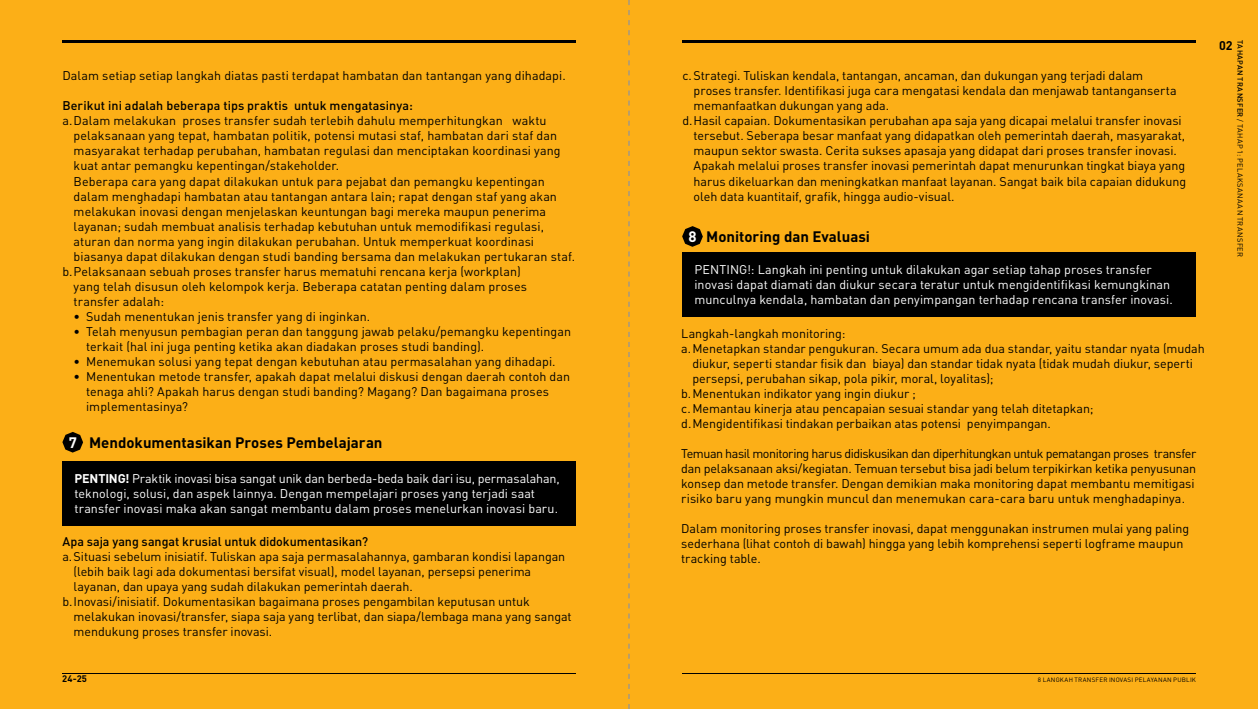
<style>
.page{position:relative;width:1258px;height:709px;background:#fff}
.page>*{position:absolute;margin:0;border:0;box-sizing:border-box;transform-origin:0 0}
.t1{font:700 15px "DIN Pro";color:#000}
.t2{font:700 15px "DIN Pro";color:#fff}
.t3{font:12.5px/15px "DIN Pro";color:#000}
.t4{font:12.5px/15px "DIN Pro";letter-spacing:.005em;color:#fff}
.t5{font:500 12.5px "DIN Pro";letter-spacing:.005em;color:#000}
.t6{font:700 12.5px "DIN Pro";color:#fff}
.t7{font:700 12.5px "DIN Pro";color:#000}
.t8{font:700 9.38px "DIN Pro";color:#000}
.t9{font:7.5px "DIN Pro";color:#000}
.t10{font:6.25px "DIN Pro";letter-spacing:.035em;color:#000}
.s1{font-weight:700}
.s2{font-weight:500}
</style>
<div class="page">
<div style="left:0;top:0;width:629px;height:709px;background:#fcaf17"></div>
<div style="left:629px;top:0;width:629px;height:709px;background:#fcaf17"></div>
<div style="left:62px;top:461px;width:514px;height:65px;background:#000"></div>
<div style="left:682px;top:252px;width:514px;height:65px;background:#000"></div>
<svg style="left:62px;top:432px;width:21px;height:20px"></svg>
<svg style="left:682px;top:226px;width:21px;height:21px"></svg>
<hr style="left:682px;top:672px;width:514px;height:1px;background:#000">
<hr style="left:62px;top:40px;width:514px;height:3px;background:#000">
<hr style="left:682px;top:40px;width:514px;height:3px;background:#000">
<hr style="left:62px;top:672px;width:514px;height:1px;background:#000">
<svg style="left:628px;top:0;width:2px;height:709px"></svg>
<p class="t3" style="left:62px;top:68px;width:505px">Dalam setiap setiap langkah diatas pasti terdapat hambatan dan tantangan yang dihadapi.</p>
<p class="t5" style="left:62px;top:97px;width:352px">Berikut ini adalah beberapa tips praktis untuk mengatasinya:</p>
<p class="t3" style="left:62px;top:113px;width:486px">a.Dalam melakukan proses transfer sudah terlebih dahulu memperhitungkan waktu</p>
<p class="t3" style="left:74px;top:128px;width:485px">pelaksanaan yang tepat, hambatan politik, potensi mutasi staf, hambatan dari staf dan</p>
<p class="t3" style="left:74px;top:143px;width:488px">masyarakat terhadap perubahan, hambatan regulasi dan menciptakan koordinasi yang</p>
<p class="t3" style="left:74px;top:158px;width:267px">kuat antar pemangku kepentingan/stakeholder.</p>
<p class="t3" style="left:74px;top:173px;width:473px">Beberapa cara yang dapat dilakukan untuk para pejabat dan pemangku kepentingan</p>
<p class="t3" style="left:74px;top:188px;width:485px">dalam menghadapi hambatan atau tantangan antara lain; rapat dengan staf yang akan</p>
<p class="t3" style="left:74px;top:203px;width:474px">melakukan inovasi dengan menjelaskan keuntungan bagi mereka maupun penerima</p>
<p class="t3" style="left:74px;top:218px;width:472px">layanan; sudah membuat analisis terhadap kebutuhan untuk memodifikasi regulasi,</p>
<p class="t3" style="left:74px;top:233px;width:462px">aturan dan norma yang ingin dilakukan perubahan. Untuk memperkuat koordinasi</p>
<p class="t3" style="left:74px;top:248px;width:503px">biasanya dapat dilakukan dengan studi banding bersama dan melakukan pertukaran staf.</p>
<p class="t3" style="left:62px;top:263px;width:460px">b.Pelaksanaan sebuah proses transfer harus mematuhi rencana kerja (workplan)</p>
<p class="t3" style="left:74px;top:278px;width:455px">yang telah disusun oleh kelompok kerja. Beberapa catatan penting dalam proses</p>
<p class="t3" style="left:74px;top:293px;width:92px">transfer adalah:</p>
<p class="t3" style="left:74px;top:308px;width:298px">• Sudah menentukan jenis transfer yang di inginkan.</p>
<p class="t3" style="left:86px;top:323px;width:486px;text-indent:-13px">• Telah menyusun pembagian peran dan tanggung jawab pelaku/pemangku kepentingan terkait (hal ini juga penting ketika akan diadakan proses studi banding).</p>
<p class="t3" style="left:74px;top:353px;width:483px">• Menemukan solusi yang tepat dengan kebutuhan atau permasalahan yang dihadapi.</p>
<p class="t3" style="left:86px;top:368px;width:485px;text-indent:-13px">• Menentukan metode transfer, apakah dapat melalui diskusi dengan daerah contoh dan tenaga ahli? Apakah harus dengan studi banding? Magang? Dan bagaimana proses implementasinya?</p>
<p class="t2" style="left:69px;top:432px;width:10px">7</p>
<p class="t1" style="left:89px;top:432px;width:295px">Mendokumentasikan Proses Pembelajaran</p>
<p class="t4" style="left:75px;top:471px;width:487px;text-indent:24px"><span class="s1">TING!</span> Praktik inovasi bisa sangat unik dan berbeda-beda baik dari isu, permasalahan, teknologi, solusi, dan aspek lainnya. Dengan mempelajari proses yang terjadi saat transfer inovasi maka akan sangat membantu dalam proses menelurkan inovasi baru.</p>
<p class="t6" style="left:75px;top:470px;width:9px">PEN</p>
<p class="t5" style="left:62px;top:533px;width:307px">Apa saja yang sangat krusial untuk didokumentasikan?</p>
<p class="t3" style="left:62px;top:548px;width:504px">a.Situasi sebelum inisiatif. Tuliskan apa saja permasalahannya, gambaran kondisi lapangan</p>
<p class="t3" style="left:74px;top:563px;width:459px">(lebih baik lagi ada dokumentasi bersifat visual), model layanan, persepsi penerima</p>
<p class="t3" style="left:74px;top:578px;width:341px">layanan, dan upaya yang sudah dilakukan pemerintah daerah.</p>
<p class="t3" style="left:62px;top:593px;width:469px">b.Inovasi/inisiatif. Dokumentasikan bagaimana proses pengambilan keputusan untuk</p>
<p class="t3" style="left:74px;top:608px;width:500px">melakukan inovasi/transfer, siapa saja yang terlibat, dan siapa/lembaga mana yang sangat</p>
<p class="t3" style="left:74px;top:623px;width:200px">mendukung proses transfer inovasi.</p>
<p class="t8" style="left:62px;top:672px;width:27px">24-25</p>
<p class="t3" style="left:682px;top:68px;width:462px">c.Strategi. Tuliskan kendala, tantangan, ancaman, dan dukungan yang terjadi dalam</p>
<p class="t3" style="left:694px;top:83px;width:485px">proses transfer. Identifikasi juga cara mengatasi kendala dan menjawab tantanganserta</p>
<p class="t3" style="left:694px;top:98px;width:197px">memanfaatkan dukungan yang ada.</p>
<p class="t3" style="left:682px;top:113px;width:501px">d.Hasil capaian. Dokumentasikan perubahan apa saja yang dicapai melalui transfer inovasi</p>
<p class="t3" style="left:694px;top:128px;width:493px">tersebut. Seberapa besar manfaat yang didapatkan oleh pemerintah daerah, masyarakat,</p>
<p class="t3" style="left:694px;top:143px;width:485px">maupun sektor swasta. Cerita sukses apasaja yang didapat dari proses transfer inovasi.</p>
<p class="t3" style="left:694px;top:158px;width:493px">Apakah melalui proses transfer inovasi pemerintah dapat menurunkan tingkat biaya yang</p>
<p class="t3" style="left:694px;top:173px;width:494px">harus dikeluarkan dan meningkatkan manfaat layanan. Sangat baik bila capaian didukung</p>
<p class="t3" style="left:694px;top:188px;width:263px">oleh data kuantitaif, grafik, hingga audio-visual.</p>
<p class="t2" style="left:688px;top:226px;width:10px">8</p>
<p class="t1" style="left:706px;top:226px;width:165px">Monitoring dan Evaluasi</p>
<p class="t4" style="left:694px;top:261px;width:480px">PENTING!: Langkah ini penting untuk dilakukan agar setiap tahap proses transfer inovasi dapat diamati dan diukur secara teratur untuk mengidentifikasi kemungkinan munculnya kendala, hambatan dan penyimpangan terhadap rencana transfer inovasi.</p>
<p class="t3" style="left:681px;top:325px;width:166px">Langkah-langkah monitoring:</p>
<p class="t3" style="left:681px;top:340px;width:525px">a.Menetapkan standar pengukuran. Secara umum ada dua standar, yaitu standar nyata (mudah</p>
<p class="t3" style="left:692px;top:355px;width:502px">diukur, seperti standar fisik dan biaya) dan standar tidak nyata (tidak mudah diukur, seperti</p>
<p class="t3" style="left:692px;top:370px;width:303px">persepsi, perubahan sikap, pola pikir, moral, loyalitas);</p>
<p class="t3" style="left:681px;top:385px;width:236px">b. Menentukan indikator yang ingin diukur ;</p>
<p class="t3" style="left:681px;top:400px;width:414px">c. Memantau kinerja atau pencapaian sesuai standar yang telah ditetapkan;</p>
<p class="t3" style="left:681px;top:415px;width:371px">d.Mengidentifikasi tindakan perbaikan atas potensi penyimpangan.</p>
<p class="t3" style="left:681px;top:445px;width:517px">Temuan hasil monitoring harus didiskusikan dan diperhitungkan untuk pematangan proses transfer dan pelaksanaan aksi/kegiatan. Temuan tersebut bisa jadi belum terpikirkan ketika penyusunan konsep dan metode transfer. Dengan demikian maka monitoring dapat membantu memitigasi risiko baru yang mungkin muncul dan menemukan cara-cara baru untuk menghadapinya.</p>
<p class="t3" style="left:681px;top:520px;width:509px">Dalam monitoring proses transfer inovasi, dapat menggunakan instrumen mulai yang paling sederhana (lihat contoh di bawah) hingga yang lebih komprehensi seperti logframe maupun tracking table.</p>
<p class="t9" style="left:1245px;top:40px;width:217px;rotate:90deg"><span class="s2">tahapan transfer</span> / tahap 1: pelaksanaan transfer</p>
<p class="t7" style="left:1219px;top:37px;width:15px">02</p>
<p class="t10" style="left:1038px;top:676px;width:160px">8 LANGKAH TRANSFER INOVASI PELAYANAN PUBLIK</p>
</div>
